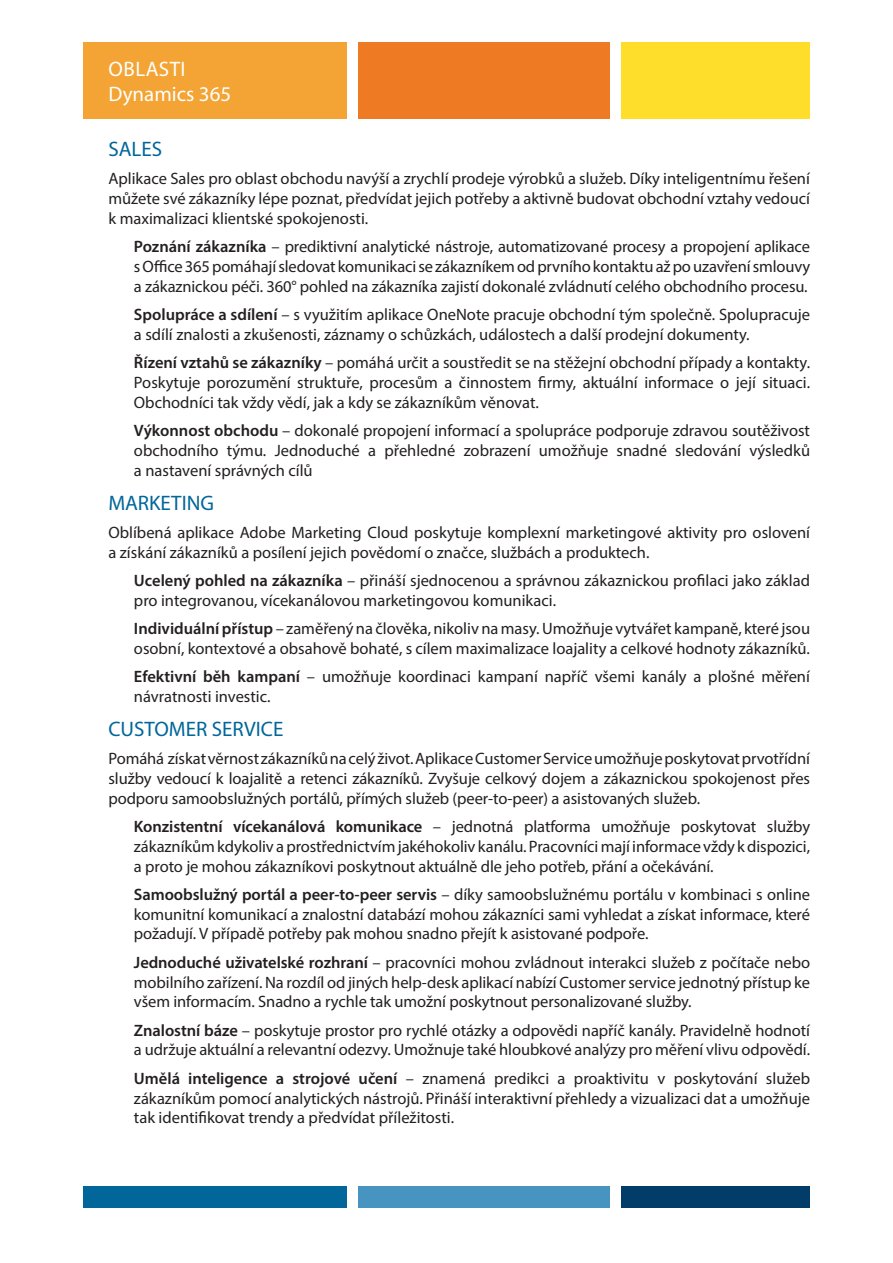
<style>
.page{position:relative;width:893px;height:1263px;background:#fff}
.page>*{position:absolute;margin:0;border:0;box-sizing:border-box;transform-origin:0 0}
.t1{font:21px "Myriad Pro";color:#01669a}
.t2{font:21px "Myriad Pro";color:#fff}
.t3{font:21px "Myriad Pro";letter-spacing:.02em;color:#fff}
.t4{font:16.5px/19.8px "Myriad Pro";color:#231f20;text-align:justify}
.s1{font-weight:600}
</style>
<div class="page">
<div style="left:83px;top:43px;width:264px;height:76px;background:#f3a434"></div>
<div style="left:358px;top:43px;width:252px;height:76px;background:#ee7a23"></div>
<div style="left:622px;top:43px;width:188px;height:76px;background:#ffdd2b"></div>
<div style="left:83px;top:1186px;width:264px;height:21px;background:#01669a"></div>
<div style="left:622px;top:1186px;width:188px;height:22px;background:#023c68"></div>
<div style="left:358px;top:1186px;width:252px;height:21px;background:#4794c0"></div>
<p class="t3" style="left:109px;top:56px;width:78px">OBLASTI</p>
<p class="t2" style="left:108px;top:81px;width:124px">Dynamics 365</p>
<p class="t1" style="left:108px;top:136px;width:55px">SALES</p>
<p class="t4" style="left:108px;top:169px;width:703px">Aplikace Sales pro oblast obchodu navýší a zrychlí prodeje výrobků a služeb. Díky inteligentnímu řešení můžete své zákazníky lépe poznat, předvídat jejich potřeby a aktivně budovat obchodní vztahy vedoucí k maximalizaci klientské spokojenosti.</p>
<p class="t4" style="left:134px;top:237px;width:678px"><span class="s1">Poznání zákazníka</span> – prediktivní analytické nástroje, automatizované procesy a propojení aplikace s Office 365 pomáhají sledovat komunikaci se zákazníkem od prvního kontaktu až po uzavření smlouvy a zákaznickou péči. 360° pohled na zákazníka zajistí dokonalé zvládnutí celého obchodního procesu.</p>
<p class="t4" style="left:134px;top:304px;width:678px"><span class="s1">Spolupráce a sdílení</span> – s využitím aplikace OneNote pracuje obchodní tým společně. Spolupracuje a sdílí znalosti a zkušenosti, záznamy o schůzkách, událostech a další prodejní dokumenty.</p>
<p class="t4" style="left:134px;top:353px;width:678px"><span class="s1">Řízení vztahů se zákazníky</span> – pomáhá určit a soustředit se na stěžejní obchodní případy a kontakty.<br>Poskytuje porozumění struktuře, procesům a činnostem firmy, aktuální informace o její situaci.<br>Obchodníci tak vždy vědí, jak a kdy se zákazníkům věnovat.</p>
<p class="t4" style="left:134px;top:420px;width:678px"><span class="s1">Výkonnost obchodu</span> – dokonalé propojení informací a spolupráce podporuje zdravou soutěživost obchodního týmu. Jednoduché a přehledné zobrazení umožňuje snadné sledování výsledků a nastavení správných cílů</p>
<p class="t1" style="left:108px;top:489px;width:107px">MARKETING</p>
<p class="t4" style="left:108px;top:522px;width:703px">Oblíbená aplikace Adobe Marketing Cloud poskytuje komplexní marketingové aktivity pro oslovení a získání zákazníků a posílení jejich povědomí o značce, službách a produktech.</p>
<p class="t4" style="left:134px;top:570px;width:678px"><span class="s1">Ucelený pohled na zákazníka</span> – přináší sjednocenou a správnou zákaznickou profilaci jako základ pro integrovanou, vícekanálovou marketingovou komunikaci.</p>
<p class="t4" style="left:134px;top:618px;width:678px"><span class="s1">Individuální přístup</span> – zaměřený na člověka, nikoliv na masy. Umožňuje vytvářet kampaně, které jsou osobní, kontextové a obsahově bohaté, s cílem maximalizace loajality a celkové hodnoty zákazníků.</p>
<p class="t4" style="left:134px;top:666px;width:678px"><span class="s1">Efektivní běh kampaní</span> – umožňuje koordinaci kampaní napříč všemi kanály a plošné měření návratnosti investic.</p>
<p class="t1" style="left:108px;top:716px;width:176px">CUSTOMER SERVICE</p>
<p class="t4" style="left:108px;top:748px;width:703px">Pomáhá získat věrnost zákazníků na celý život. Aplikace Customer Service umožňuje poskytovat prvotřídní služby vedoucí k loajalitě a retenci zákazníků. Zvyšuje celkový dojem a zákaznickou spokojenost přes podporu samoobslužných portálů, přímých služeb (peer-to-peer) a asistovaných služeb.</p>
<p class="t4" style="left:134px;top:816px;width:678px"><span class="s1">Konzistentní vícekanálová komunikace</span> – jednotná platforma umožňuje poskytovat služby zákazníkům kdykoliv a prostřednictvím jakéhokoliv kanálu. Pracovníci mají informace vždy k dispozici, a proto je mohou zákazníkovi poskytnout aktuálně dle jeho potřeb, přání a očekávání.</p>
<p class="t4" style="left:134px;top:884px;width:678px"><span class="s1">Samoobslužný portál a peer-to-peer servis</span> – díky samoobslužnému portálu v kombinaci s online komunitní komunikací a znalostní databází mohou zákazníci sami vyhledat a získat informace, které požadují. V případě potřeby pak mohou snadno přejít k asistované podpoře.</p>
<p class="t4" style="left:134px;top:952px;width:678px"><span class="s1">Jednoduché uživatelské rozhraní</span> – pracovníci mohou zvládnout interakci služeb z počítače nebo mobilního zařízení. Na rozdíl od jiných help-desk aplikací nabízí Customer service jednotný přístup ke všem informacím. Snadno a rychle tak umožní poskytnout personalizované služby.</p>
<p class="t4" style="left:134px;top:1020px;width:678px"><span class="s1">Znalostní báze</span> – poskytuje prostor pro rychlé otázky a odpovědi napříč kanály. Pravidelně hodnotí a udržuje aktuální a relevantní odezvy. Umožnuje také hloubkové analýzy pro měření vlivu odpovědí.</p>
<p class="t4" style="left:134px;top:1068px;width:678px"><span class="s1">Umělá inteligence a strojové učení</span> – znamená predikci a proaktivitu v poskytování služeb zákazníkům pomocí analytických nástrojů. Přináší interaktivní přehledy a vizualizaci dat a umožňuje tak identifikovat trendy a předvídat příležitosti.</p>
</div>
